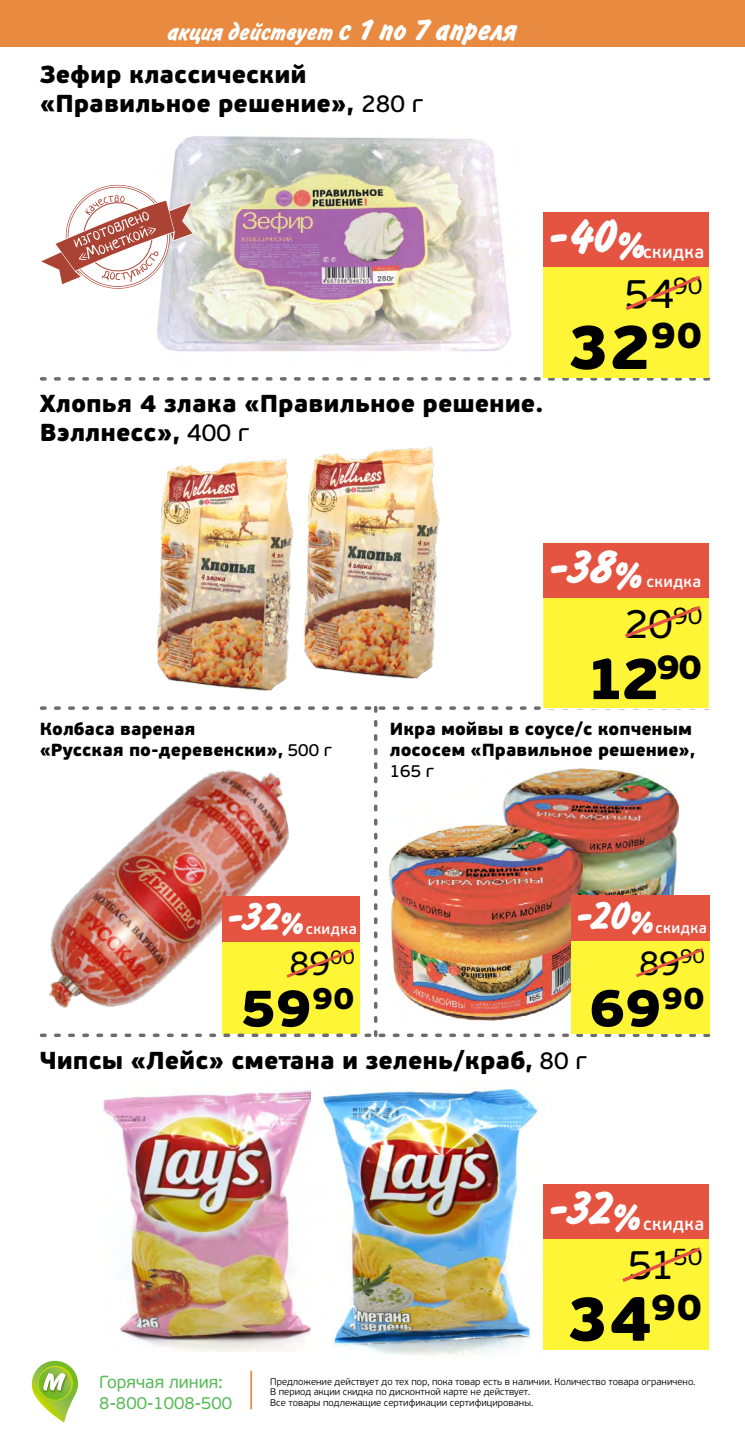
<style>
.page{position:relative;width:745px;height:1439px;background:#fff}
.page>*{position:absolute;margin:0;border:0;box-sizing:border-box;transform-origin:0 0}
.t1{font:900 63.7px "PF Beau Sans Pro";color:#000}
.t2{font:900 59.32px "PF Beau Sans Pro";color:#000}
.t3{font:900 53.38px "PF Beau Sans Pro";color:#000}
.t4{font:900 52.85px "PF Beau Sans Pro";color:#000}
.t5{font:700 47.25px "Inform C";color:#fff}
.t6{font:700 47.07px "Inform C";color:#fff}
.t7{font:41.3px "PF Beau Sans Pro";color:#000}
.t8{font:700 39.55px "Inform C";color:#fff}
.t9{font:700 39.2px "Inform C";color:#fff}
.t10{font:34.65px "PF Beau Sans Pro";color:#000}
.t11{font:34.3px "PF Beau Sans Pro";color:#000}
.t12{font:900 24.5px/29.4px "PF Beau Sans Pro";color:#000}
.t13{font:700 23.62px "Inform C";color:#fff}
.t14{font:600 17.68px "PF Beau Sans Pro";letter-spacing:.02em;color:#fff}
.t15{font:900 17.5px/21px "PF Beau Sans Pro";color:#000}
.t16{font:17.5px/21px "PF Beau Sans Pro";color:#57ba57}
.t17{font:17.5px "PF Beau Sans Pro Bbook";color:#000}
.t18{font:600 15.75px "PF Beau Sans Pro";letter-spacing:.025em;color:#fff}
.t19{font:600 14.88px "PF Beau Sans Pro";letter-spacing:.025em;color:#fff}
.t20{font:600 14.7px "PF Beau Sans Pro";letter-spacing:.025em;color:#fff}
.t21{font:300 9.62px/10.5px "PF Beau Sans Pro";color:#000}
.s1{font-size:29.75px}
.s2{font-family:"PF Beau Sans Pro Bbook";font-weight:400}
</style>
<div class="page">
<div style="left:0;top:0;width:744px;height:47px;background:#e88a40"></div>
<svg style="left:32px;top:1360px;width:46px;height:62px"></svg>
<hr style="left:250px;top:1370px;width:2px;height:39px;background:#e88a40">
<img style="left:322px;top:1089px;width:224px;height:267px">
<img style="left:103px;top:1089px;width:207px;height:262px">
<div style="left:542px;top:1184px;width:166px;height:165px;background:#fdf535"></div>
<div style="left:542px;top:1184px;width:166px;height:54px;background:#e55341"></div>
<svg style="left:622px;top:1247px;width:79px;height:35px"></svg>
<svg style="left:41px;top:377px;width:667px;height:4px"></svg>
<div style="left:542px;top:212px;width:166px;height:166px;background:#fdf535"></div>
<div style="left:542px;top:212px;width:166px;height:55px;background:#e55341"></div>
<svg style="left:625px;top:275px;width:76px;height:36px"></svg>
<img style="left:157px;top:136px;width:354px;height:216px">
<svg style="left:41px;top:184px;width:153px;height:106px"></svg>
<img style="left:160px;top:458px;width:134px;height:82px">
<img style="left:307px;top:446px;width:133px;height:94px">
<img style="left:41px;top:540px;width:669px;height:497px">
<h3 class="t13" style="left:167px;top:19px;width:350px">акция действует <span class="s1">с 1 по 7 апреля</span></h3>
<h3 class="t12" style="left:40px;top:60px;width:385px">Зефир классический «Правильное решение», <span class="s2">280 г</span></h3>
<h3 class="t5" style="left:546px;top:210px;width:99px">-40<sub>%</sub></h3>
<h3 class="t14" style="left:643px;top:241px;width:62px">скидка</h3>
<h3 class="t7" style="left:624px;top:270px;width:79px">54<sup>90</sup></h3>
<h1 class="t1" style="left:565px;top:307px;width:138px">32<sup>90</sup></h1>
<h3 class="t12" style="left:40px;top:388px;width:504px">Хлопья 4 злака «Правильное решение.<br>Вэллнесс», <span class="s2">400 г</span></h3>
<h3 class="t6" style="left:546px;top:540px;width:97px">-38<sub>%</sub></h3>
<h3 class="t18" style="left:646px;top:572px;width:56px">скидка</h3>
<h3 class="t7" style="left:624px;top:600px;width:79px">20<sup>90</sup></h3>
<h2 class="t2" style="left:584px;top:641px;width:119px">12<sup>90</sup></h2>
<h3 class="t15" style="left:40px;top:718px;width:294px">Колбаса вареная<br>«Русская по-деревенски», <span class="s2">500 г</span></h3>
<h3 class="t15" style="left:389px;top:718px;width:306px">Икра мойвы в соусе/с копченым лососем «Правильное решение»,</h3>
<h3 class="t17" style="left:389px;top:760px;width:46px">165 г</h3>
<h3 class="t9" style="left:225px;top:894px;width:79px">-32<sub>%</sub></h3>
<h3 class="t20" style="left:305px;top:920px;width:53px">скидка</h3>
<h3 class="t8" style="left:573px;top:893px;width:80px">-20<sub>%</sub></h3>
<h3 class="t19" style="left:655px;top:919px;width:53px">скидка</h3>
<h3 class="t11" style="left:289px;top:944px;width:67px">89<sup>00</sup></h3>
<h3 class="t10" style="left:638px;top:943px;width:67px">89<sup>90</sup></h3>
<h3 class="t4" style="left:240px;top:975px;width:116px">59<sup>90</sup></h3>
<h3 class="t3" style="left:588px;top:974px;width:118px">69<sup>90</sup></h3>
<h3 class="t12" style="left:40px;top:1046px;width:548px">Чипсы «Лейс» сметана и зелень/краб, <span class="s2">80 г</span></h3>
<h3 class="t5" style="left:546px;top:1181px;width:95px">-32<sub>%</sub></h3>
<h3 class="t14" style="left:643px;top:1213px;width:62px">скидка</h3>
<h3 class="t7" style="left:628px;top:1241px;width:75px">51<sup>50</sup></h3>
<h3 class="t16" style="left:99px;top:1371px;width:134px">Горячая линия:<br>8-800-1008-500</h3>
<h1 class="t1" style="left:564px;top:1278px;width:139px">34<sup>90</sup></h1>
<p class="t21" style="left:270px;top:1376px;width:426px">Предложение действует до тех пор, пока товар есть в наличии. Количество товара ограничено.<br>В период акции скидка по дисконтной карте не действует.<br>Все товары подлежащие сертификации сертифицированы.</p>
</div>
